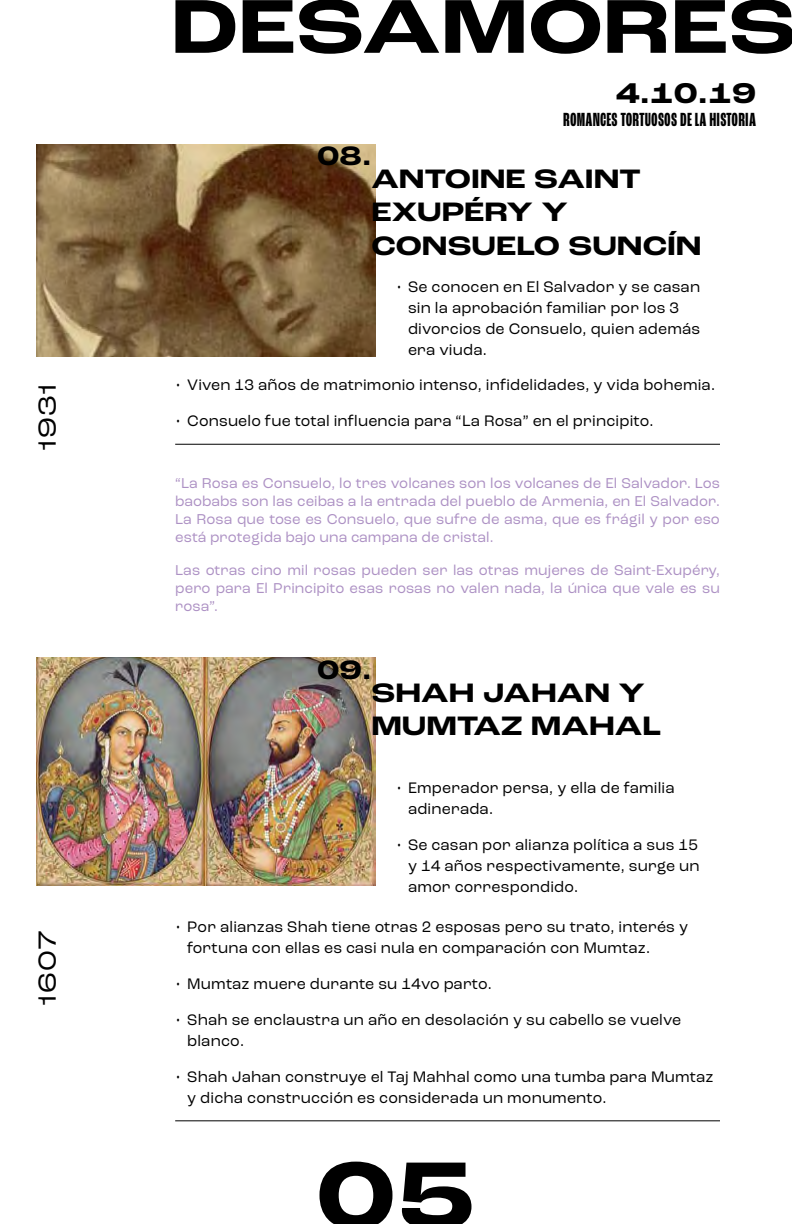
<style>
.page{position:relative;width:792px;height:1224px;background:#fff}
.page>*{position:absolute;margin:0;border:0;box-sizing:border-box;transform-origin:0 0}
.t1{font:700 expanded 100px "Roc Grotesk";color:#000}
.t2{font:700 expanded 80px "Roc Grotesk";color:#000}
.t3{font:700 expanded 30px "Roc Grotesk";color:#000}
.t4{font:700 expanded 28px/33.6px "Roc Grotesk";color:#000}
.t5{font:expanded 26px "Roc Grotesk";letter-spacing:.05em;color:#000}
.t6{font:700 extra-condensed 20px "Roc Grotesk";letter-spacing:.01em;color:#000}
.t7{font:16px/21px "Roc Grotesk";letter-spacing:.01em;color:#000}
.t8{font:15px/18px "Roc Grotesk";letter-spacing:.005em;color:#ad91c4;text-align:justify}
</style>
<div class="page">
<img style="left:36px;top:144px;width:339px;height:212px">
<img style="left:36px;top:658px;width:339px;height:227px">
<hr style="left:175px;top:444px;width:545px;height:1px;background:#000">
<hr style="left:175px;top:1120px;width:545px;height:1px;background:#000">
<h2 class="t2" style="left:171px;top:-23px;width:628px">DESAMORES</h2>
<h3 class="t4" style="left:317px;top:140px;width:56px">08.</h3>
<h3 class="t3" style="left:616px;top:74px;width:142px">4.10.19</h3>
<p class="t6" style="left:563px;top:108px;width:194px">ROMANCES TORTUOSOS DE LA HISTORIA</p>
<h3 class="t4" style="left:371px;top:163px;width:332px">ANTOINE SAINT<br>EXUPÉRY Y<br>CONSUELO SUNCÍN</h3>
<p class="t7" style="left:408px;top:276px;width:294px;text-indent:-12px">• Se conocen en El Salvador y se casan sin la aprobación familiar por los 3 divorcios de Consuelo, quien además era viuda.</p>
<h3 class="t5" style="left:31px;top:450px;width:69px;rotate:-90deg">1931</h3>
<p class="t7" style="left:175px;top:375px;width:541px">• Viven 13 años de matrimonio intenso, infidelidades, y vida bohemia.</p>
<p class="t7" style="left:175px;top:411px;width:480px">• Consuelo fue total influencia para “La Rosa” en el principito.</p>
<p class="t8" style="left:175px;top:474px;width:546px">“La Rosa es Consuelo, lo tres volcanes son los volcanes de El Salvador. Los baobabs son las ceibas a la entrada del pueblo de Armenia, en El Salvador.<br>La Rosa que tose es Consuelo, que sufre de asma, que es frágil y por eso está protegida bajo una campana de cristal.</p>
<p class="t8" style="left:175px;top:561px;width:546px">Las otras cino mil rosas pueden ser las otras mujeres de Saint-Exupéry, pero para El Principito esas rosas no valen nada, la única que vale es su rosa”.</p>
<h3 class="t4" style="left:317px;top:654px;width:56px">09.</h3>
<h3 class="t4" style="left:371px;top:677px;width:291px">SHAH JAHAN Y<br>MUMTAZ MAHAL</h3>
<h3 class="t5" style="left:31px;top:1005px;width:76px;rotate:-90deg">1607</h3>
<p class="t7" style="left:408px;top:777px;width:268px;text-indent:-12px">• Emperador persa, y ella de familia adinerada.</p>
<p class="t7" style="left:408px;top:834px;width:293px;text-align:justify;text-indent:-12px">• Se casan por alianza política a sus 15 y 14 años respectivamente, surge un amor correspondido.</p>
<p class="t7" style="left:187px;top:916px;width:502px;text-indent:-12px">• Por alianzas Shah tiene otras 2 esposas pero su trato, interés y fortuna con ellas es casi nula en comparación con Mumtaz.</p>
<p class="t7" style="left:175px;top:973px;width:318px">• Mumtaz muere durante su 14vo parto.</p>
<p class="t7" style="left:187px;top:1009px;width:496px;text-indent:-12px">• Shah se enclaustra un año en desolación y su cabello se vuelve blanco.</p>
<p class="t7" style="left:187px;top:1066px;width:528px;text-indent:-12px">• Shah Jahan construye el Taj Mahhal como una tumba para Mumtaz y dicha construcción es considerada un monumento.</p>
<h1 class="t1" style="left:316px;top:1133px;width:161px">05</h1>
</div>
